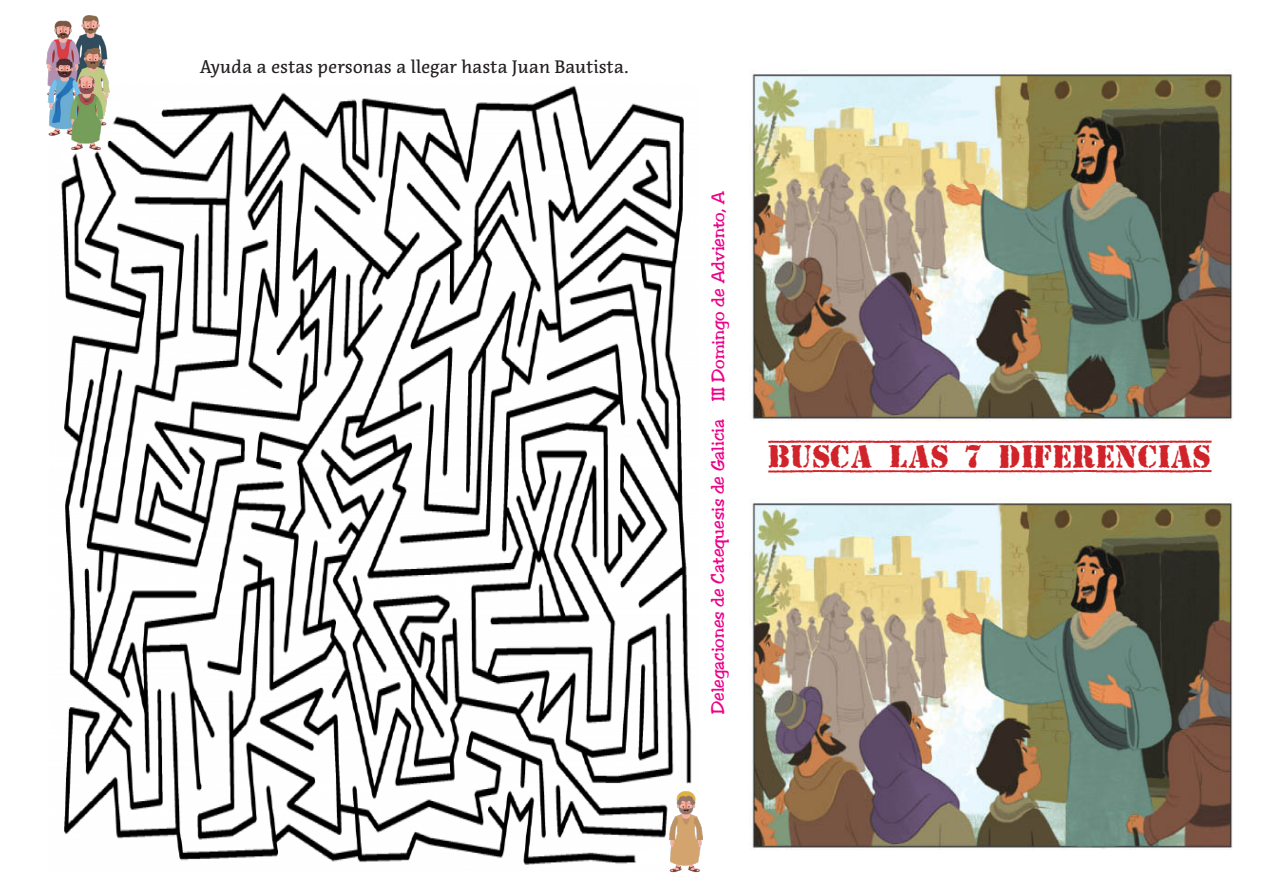
<style>
.page{position:relative;width:1263px;height:893px;background:#fff}
.page>*{position:absolute;margin:0;border:0;box-sizing:border-box;transform-origin:0 0}
.t1{font:33px "Top Secret";color:#d1232a}
.t2{font:18px "Jester";color:#ed028c}
.t3{font:18px "Acuta";color:#231f20}
</style>
<div class="page">
<img style="left:61px;top:85px;width:631px;height:780px">
<img style="left:46px;top:15px;width:73px;height:134px">
<img style="left:660px;top:784px;width:43px;height:89px">
<img style="left:750px;top:70px;width:483px;height:350px">
<img style="left:750px;top:501px;width:483px;height:348px">
<p class="t3" style="left:200px;top:56px;width:431px">Ayuda a estas personas a llegar hasta Juan Bautista.</p>
<p class="t2" style="left:708px;top:401px;width:212px;rotate:-90deg">III Domingo de Adviento, A</p>
<p class="t2" style="left:707px;top:714px;width:297px;rotate:-90deg">Delegaciones de Catequesis de Galicia</p>
<p class="t1" style="left:769px;top:439px;width:444px">BUSCA LAS 7 DIFERENCIAS</p>
</div>
